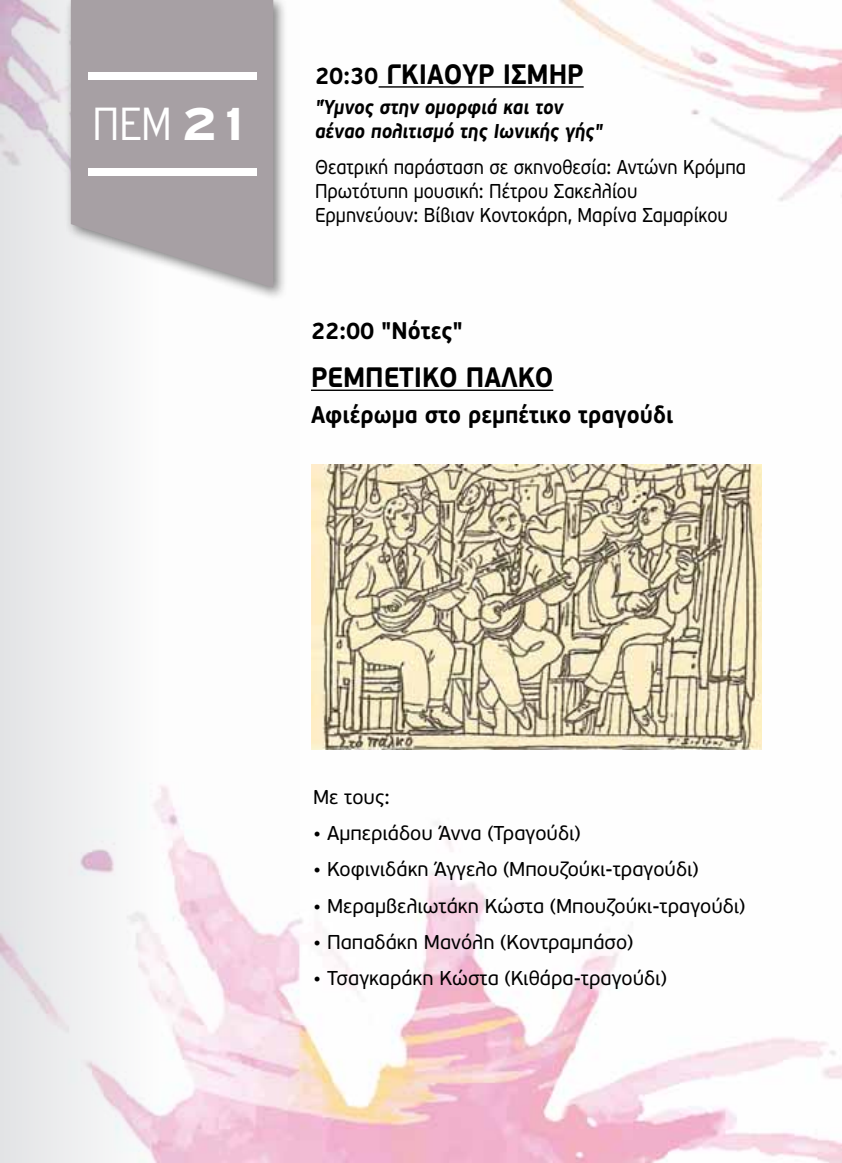
<style>
.page{position:relative;width:842px;height:1163px;background:#fff}
.page>*{position:absolute;margin:0;border:0;box-sizing:border-box;transform-origin:0 0}
.t1{font:300 condensed 49.2px "PF Highway Gothic";color:#fff}
.t2{font:700 28px "PF Beau Sans Pro";color:#000;scale:.91 1}
.t3{font:700 24px "PF Beau Sans Pro";color:#000;scale:.91 1}
.t4{font:20px "PF Beau Sans Pro";color:#000}
.t5{font:20px/24px "PF Beau Sans Pro";color:#000;scale:.91 1}
.t6{font:italic 700 20px/24px "PF Beau Sans Pro";color:#000;scale:.91 1}
.s1{font-family:"PF Highway Gothic Extended";font-weight:900;font-stretch:normal}
.s2{font-size:24px}
</style>
<div class="page">
<img style="left:299px;top:0;width:543px;height:1162px">
<svg style="left:0;top:0;width:299px;height:1162px"></svg>
<hr style="left:311px;top:389px;width:242px;height:2px;background:#000">
<img style="left:312px;top:464px;width:450px;height:285px">
<div style="left:64px;top:0;width:225px;height:301px;background:#000;opacity:.5"></div>
<svg style="left:71px;top:0;width:202px;height:288px;background:#aea8ac"></svg>
<div style="left:88px;top:72px;width:168px;height:8px;background:#fff"></div>
<div style="left:88px;top:169px;width:168px;height:7px;background:#fff"></div>
<hr style="left:379px;top:86px;width:205px;height:2px;background:#000">
<h1 class="t1" style="left:92px;top:98px;width:161px">ΠΕΜ <span class="s1">21</span></h1>
<h2 class="t2" style="left:315px;top:57px;width:297px"><span class="s2">20:30</span> ΓΚΙΑΟΥΡ ΙΣΜΗΡ</h2>
<p class="t6" style="left:315px;top:96px;width:318px">"Ύμνος στην ομορφιά και τον αέναο πολιτισμό της Ιωνικής γής"</p>
<p class="t5" style="left:315px;top:156px;width:475px">Θεατρική παράσταση σε σκηνοθεσία: Αντώνη Κρόμπα<br>Πρωτότυπη μουσική: Πέτρου Σακελλίου<br>Ερμηνεύουν: Βίβιαν Κοντοκάρη, Μαρίνα Σαμαρίκου</p>
<p class="t3" style="left:311px;top:316px;width:168px">22:00 "Νότες"</p>
<h2 class="t2" style="left:311px;top:360px;width:268px">ΡΕΜΠΕΤΙΚΟ ΠΑΛΚΟ</h2>
<p class="t3" style="left:311px;top:400px;width:399px">Αφιέρωμα στο ρεμπέτικο τραγούδι</p>
<p class="t4" style="left:313px;top:786px;width:78px">Με τους:</p>
<p class="t4" style="left:313px;top:822px;width:269px">• Αμπεριάδου Άννα (Τραγούδι)</p>
<p class="t4" style="left:313px;top:858px;width:387px">• Κοφινιδάκη Άγγελο (Μπουζούκι-τραγούδι)</p>
<p class="t4" style="left:313px;top:894px;width:434px">• Μεραμβελιωτάκη Κώστα (Μπουζούκι-τραγούδι)</p>
<p class="t4" style="left:313px;top:930px;width:322px">• Παπαδάκη Μανόλη (Κοντραμπάσο)</p>
<p class="t4" style="left:313px;top:966px;width:355px">• Τσαγκαράκη Κώστα (Κιθάρα-τραγούδι)</p>
</div>
